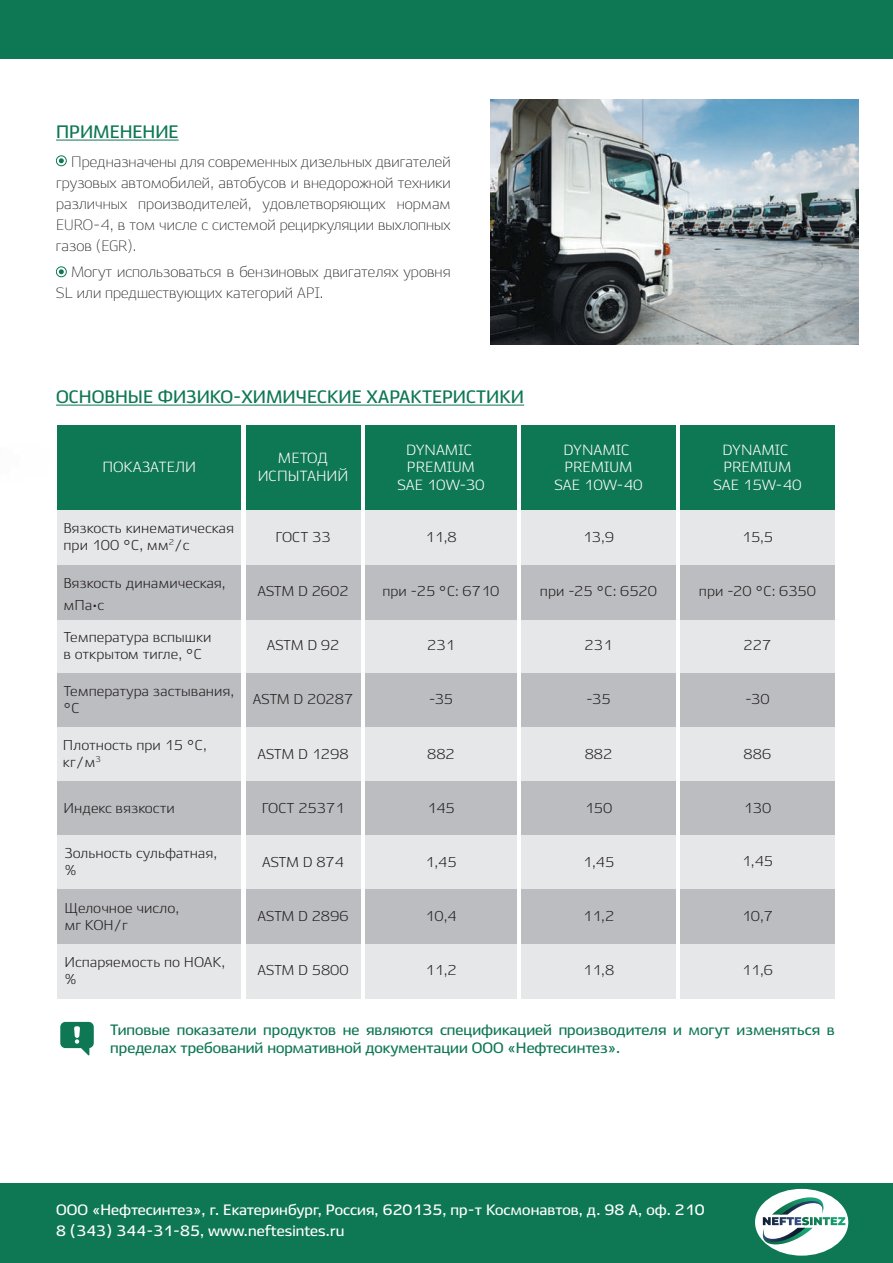
<style>
.page{position:relative;width:893px;height:1263px;background:#fff}
.page>*{position:absolute;margin:0;border:0;box-sizing:border-box;transform-origin:0 0}
.t1{font:700 18px "Ekibastuz";color:#0e7754}
.t2{font:300 15px/21px "Ekibastuz";color:#231f20;text-align:justify}
.t3{font:700 15px/18px "Ekibastuz";color:#0e7754}
.t4{font:700 15px/21px "Ekibastuz";letter-spacing:.005em;color:#fff}
.t5{font:14.7px/17.7px "Ekibastuz";color:#fff;text-align:center}
.t6{font:14.25px/17.1px "Ekibastuz";color:#231f20}
</style>
<div class="page">
<div style="left:0;top:0;width:893px;height:58px;background:#0e7754"></div>
<hr style="left:56px;top:140px;width:123px;height:1px;background:#0e7754">
<img style="left:491px;top:99px;width:367px;height:246px">
<div style="left:0;top:1183px;width:893px;height:80px;background:#0e7754"></div>
<div style="left:755px;top:1189px;width:93px;height:66px;background:#fff;border-radius:50%"></div>
<svg style="left:757px;top:1197px;width:88px;height:47px"></svg>
<hr style="left:56px;top:405px;width:468px;height:1px;background:#0e7754">
<svg style="left:60px;top:1022px;width:34px;height:33px"></svg>
<div style="left:58px;top:425px;width:183px;height:85px;background:#0e7754"></div>
<div style="left:246px;top:425px;width:114px;height:85px;background:#0e7754"></div>
<div style="left:365px;top:425px;width:152px;height:85px;background:#0e7754"></div>
<div style="left:521px;top:425px;width:155px;height:85px;background:#0e7754"></div>
<div style="left:58px;top:510px;width:183px;height:54px;background:#e6e7e9"></div>
<div style="left:246px;top:510px;width:114px;height:54px;background:#e6e7e9"></div>
<div style="left:365px;top:510px;width:152px;height:54px;background:#e6e7e9"></div>
<div style="left:521px;top:510px;width:155px;height:54px;background:#e6e7e9"></div>
<div style="left:58px;top:619px;width:183px;height:54px;background:#e6e7e9"></div>
<div style="left:246px;top:619px;width:114px;height:54px;background:#e6e7e9"></div>
<div style="left:365px;top:619px;width:152px;height:54px;background:#e6e7e9"></div>
<div style="left:521px;top:619px;width:155px;height:54px;background:#e6e7e9"></div>
<div style="left:57px;top:673px;width:184px;height:54px;background:#bcbdc0"></div>
<div style="left:246px;top:673px;width:114px;height:54px;background:#bcbdc0"></div>
<div style="left:365px;top:673px;width:152px;height:54px;background:#bcbdc0"></div>
<div style="left:521px;top:673px;width:155px;height:54px;background:#bcbdc0"></div>
<div style="left:58px;top:727px;width:183px;height:54px;background:#e6e7e9"></div>
<div style="left:246px;top:727px;width:114px;height:54px;background:#e6e7e9"></div>
<div style="left:365px;top:727px;width:152px;height:54px;background:#e6e7e9"></div>
<div style="left:521px;top:727px;width:155px;height:54px;background:#e6e7e9"></div>
<div style="left:58px;top:781px;width:183px;height:54px;background:#bcbdc0"></div>
<div style="left:246px;top:781px;width:114px;height:54px;background:#bcbdc0"></div>
<div style="left:365px;top:781px;width:152px;height:54px;background:#bcbdc0"></div>
<div style="left:521px;top:781px;width:155px;height:54px;background:#bcbdc0"></div>
<div style="left:58px;top:835px;width:183px;height:55px;background:#e6e7e9"></div>
<div style="left:246px;top:835px;width:114px;height:55px;background:#e6e7e9"></div>
<div style="left:365px;top:835px;width:152px;height:55px;background:#e6e7e9"></div>
<div style="left:521px;top:835px;width:155px;height:55px;background:#e6e7e9"></div>
<div style="left:58px;top:890px;width:183px;height:54px;background:#bcbdc0"></div>
<div style="left:246px;top:890px;width:114px;height:54px;background:#bcbdc0"></div>
<div style="left:365px;top:890px;width:152px;height:54px;background:#bcbdc0"></div>
<div style="left:521px;top:890px;width:155px;height:54px;background:#bcbdc0"></div>
<div style="left:58px;top:944px;width:183px;height:54px;background:#e6e7e9"></div>
<div style="left:246px;top:944px;width:114px;height:54px;background:#e6e7e9"></div>
<div style="left:365px;top:944px;width:152px;height:54px;background:#e6e7e9"></div>
<div style="left:521px;top:944px;width:155px;height:54px;background:#e6e7e9"></div>
<div style="left:680px;top:425px;width:155px;height:85px;background:#0e7754"></div>
<div style="left:680px;top:510px;width:155px;height:54px;background:#e6e7e9"></div>
<div style="left:680px;top:619px;width:155px;height:54px;background:#e6e7e9"></div>
<div style="left:680px;top:673px;width:155px;height:54px;background:#bcbdc0"></div>
<div style="left:680px;top:727px;width:155px;height:54px;background:#e6e7e9"></div>
<div style="left:680px;top:781px;width:155px;height:54px;background:#bcbdc0"></div>
<div style="left:680px;top:835px;width:155px;height:54px;background:#e6e7e9"></div>
<div style="left:680px;top:890px;width:155px;height:54px;background:#bcbdc0"></div>
<div style="left:680px;top:944px;width:155px;height:54px;background:#e6e7e9"></div>
<div style="left:58px;top:565px;width:183px;height:54px;background:#bcbdc0"></div>
<div style="left:246px;top:565px;width:114px;height:54px;background:#bcbdc0"></div>
<div style="left:365px;top:565px;width:152px;height:54px;background:#bcbdc0"></div>
<div style="left:521px;top:565px;width:155px;height:54px;background:#bcbdc0"></div>
<div style="left:680px;top:565px;width:155px;height:54px;background:#bcbdc0"></div>
<img style="left:0;top:58px;width:75px;height:471px">
<p class="t1" style="left:56px;top:121px;width:124px">ПРИМЕНЕНИЕ</p>
<p class="t2" style="left:56px;top:152px;width:396px;text-indent:15px">Предназначены для современных дизельных двигателей грузовых автомобилей, автобусов и внедорожной техники различных производителей, удовлетворяющих нормам EURO-4, в том числе с системой рециркуляции выхлопных газов (EGR).</p>
<p class="t2" style="left:56px;top:261px;width:396px;text-indent:15px">Могут использоваться в бензиновых двигателях уровня<br>SL или предшествующих категорий API.</p>
<p class="t1" style="left:56px;top:386px;width:469px">ОСНОВНЫЕ ФИЗИКО-ХИМИЧЕСКИЕ ХАРАКТЕРИСТИКИ</p>
<p class="t5" style="left:102px;top:458px;width:95px">ПОКАЗАТЕЛИ</p>
<p class="t5" style="left:258px;top:449px;width:92px">МЕТОД<br>ИСПЫТАНИЙ</p>
<p class="t5" style="left:397px;top:441px;width:89px">DYNAMIC<br>PREMIUM<br>SAE 10W-30</p>
<p class="t5" style="left:554px;top:441px;width:90px">DYNAMIC<br>PREMIUM<br>SAE 10W-40</p>
<p class="t5" style="left:713px;top:441px;width:90px">DYNAMIC<br>PREMIUM<br>SAE 15W-40</p>
<p class="t6" style="left:64px;top:519px;width:172px">Вязкость кинематическая при 100 °С, мм<sup>2</sup>/с</p>
<p class="t6" style="left:276px;top:528px;width:57px">ГОСТ 33</p>
<p class="t6" style="left:425px;top:528px;width:33px">11,8</p>
<p class="t6" style="left:583px;top:528px;width:33px">13,9</p>
<p class="t6" style="left:742px;top:528px;width:33px">15,5</p>
<p class="t6" style="left:64px;top:572px;width:164px;line-height:21.6px">Вязкость динамическая, мПа•с</p>
<p class="t6" style="left:258px;top:583px;width:93px">ASTM D 2602</p>
<p class="t6" style="left:382px;top:583px;width:119px">при -25 °С: 6710</p>
<p class="t6" style="left:540px;top:583px;width:119px">при -25 °С: 6520</p>
<p class="t6" style="left:699px;top:583px;width:119px">при -20 °С: 6350</p>
<p class="t6" style="left:64px;top:628px;width:149px">Температура вспышки в открытом тигле, °С</p>
<p class="t6" style="left:64px;top:682px;width:172px">Температура застывания, °С</p>
<p class="t6" style="left:63px;top:736px;width:145px">Плотность при 15 °С, кг/м<sup>3</sup></p>
<p class="t6" style="left:64px;top:799px;width:113px">Индекс вязкости</p>
<p class="t6" style="left:64px;top:845px;width:154px">Зольность сульфатная, %</p>
<p class="t6" style="left:64px;top:899px;width:116px">Щелочное число, мг КОН/г</p>
<p class="t6" style="left:64px;top:953px;width:162px">Испаряемость по НОАК, %</p>
<p class="t6" style="left:267px;top:636px;width:74px">ASTM D 92</p>
<p class="t6" style="left:427px;top:636px;width:29px">231</p>
<p class="t6" style="left:585px;top:636px;width:29px">231</p>
<p class="t6" style="left:253px;top:691px;width:102px">ASTM D 20287</p>
<p class="t6" style="left:429px;top:691px;width:26px">-35</p>
<p class="t6" style="left:586px;top:691px;width:26px">-35</p>
<p class="t6" style="left:258px;top:745px;width:93px">ASTM D 1298</p>
<p class="t6" style="left:427px;top:745px;width:29px">882</p>
<p class="t6" style="left:585px;top:745px;width:29px">882</p>
<p class="t6" style="left:262px;top:799px;width:84px">ГОСТ 25371</p>
<p class="t6" style="left:427px;top:799px;width:29px">145</p>
<p class="t6" style="left:585px;top:799px;width:29px">150</p>
<p class="t6" style="left:262px;top:853px;width:83px">ASTM D 874</p>
<p class="t6" style="left:425px;top:853px;width:33px">1,45</p>
<p class="t6" style="left:583px;top:853px;width:33px">1,45</p>
<p class="t6" style="left:258px;top:908px;width:93px">ASTM D 2896</p>
<p class="t6" style="left:425px;top:908px;width:33px">10,4</p>
<p class="t6" style="left:583px;top:908px;width:33px">11,2</p>
<p class="t6" style="left:258px;top:962px;width:93px">ASTM D 5800</p>
<p class="t6" style="left:425px;top:962px;width:33px">11,2</p>
<p class="t6" style="left:583px;top:962px;width:33px">11,8</p>
<p class="t6" style="left:744px;top:636px;width:29px">227</p>
<p class="t6" style="left:745px;top:691px;width:26px">-30</p>
<p class="t6" style="left:744px;top:745px;width:29px">886</p>
<p class="t6" style="left:744px;top:799px;width:29px">130</p>
<p class="t6" style="left:742px;top:853px;width:33px">1,45</p>
<p class="t6" style="left:742px;top:907px;width:33px">10,7</p>
<p class="t6" style="left:742px;top:962px;width:33px">11,6</p>
<p class="t3" style="left:110px;top:1020px;width:726px">Типовые показатели продуктов не являются спецификацией производителя и могут изменяться в пределах требований нормативной документации ООО «Нефтесинтез».</p>
<p class="t4" style="left:56px;top:1199px;width:650px">ООО «Нефтесинтез», г. Екатеринбург, Россия, 620135, пр-т Космонавтов, д. 98 А, оф. 210<br>8 (343) 344-31-85, www.neftesintes.ru</p>
</div>
